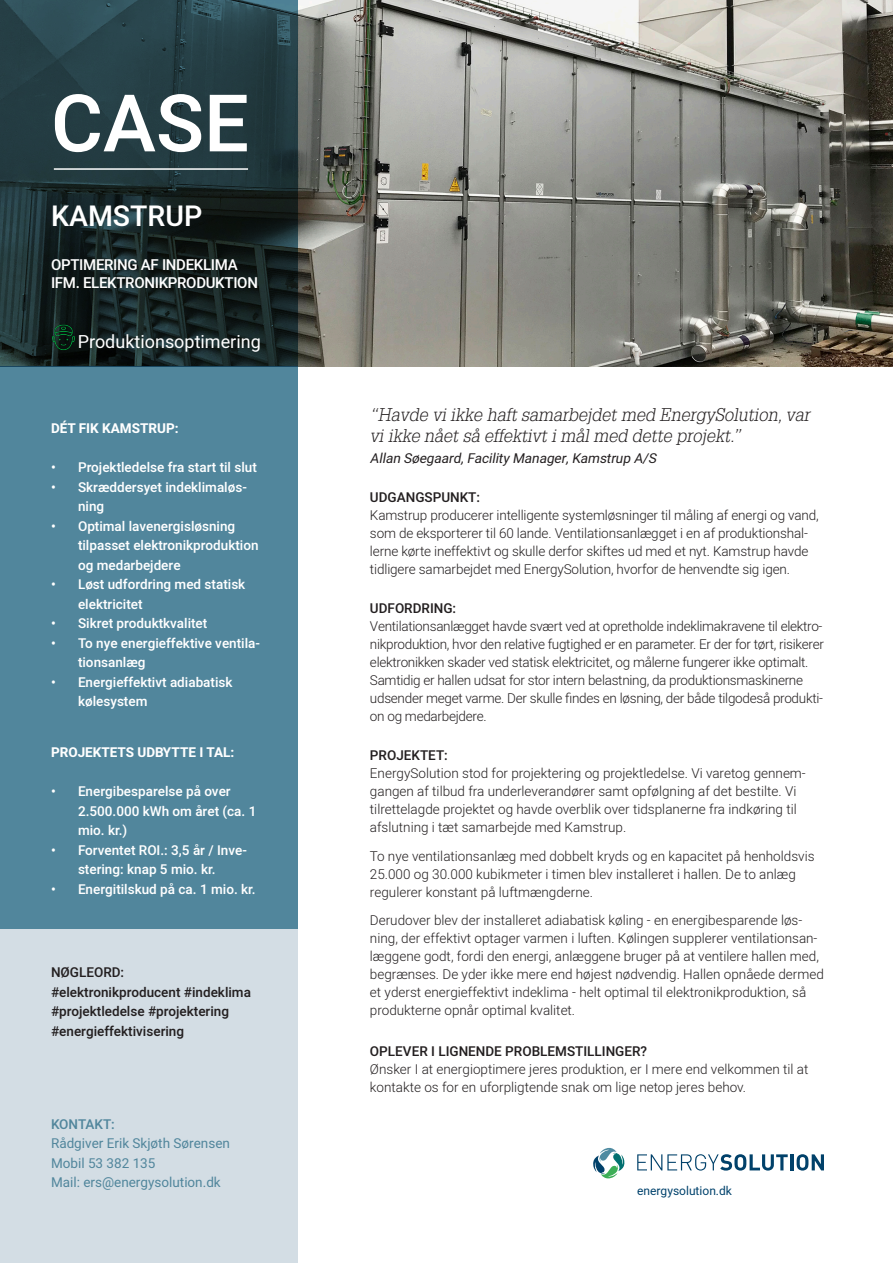
<style>
.page{position:relative;width:893px;height:1263px;background:#fff}
.page>*{position:absolute;margin:0;border:0;box-sizing:border-box;transform-origin:0 0}
.t1{font:500 79.5px "Heebo";color:#fff}
.t2{font:500 28.5px "Heebo";color:#fff}
.t3{font:italic 300 18px/21px "Glypha LT Std";color:#231f20}
.t4{font:18px "Heebo";color:#fff}
.t5{font:500 15px/18px "Heebo";letter-spacing:-.02em;color:#fff}
.Brødtekst_-_Case{font:300 13.5px/18px "Heebo";color:#231f20}
.t6{font:500 13.5px/19.5px "Heebo";color:#fff}
.Brødtekst_-_Case-2{font:300 13.5px/18px "Heebo";letter-spacing:-.02em;color:#231f20}
.Mellemrubrik_-_Case{font:500 13.5px "Heebo";color:#231f20}
.Mellemrubrik_-_Case-2{font:13.5px "Heebo";color:#51869c}
.Mellemrubrik_-_Case-3{font:italic 13.5px "Heebo";color:#231f20}
.Mellemrubrik_-_Case-4{font:700 13.5px "Heebo";color:#fff}
.Mellemrubrik_-_Case-5{font:500 13.5px "Heebo";color:#51869c}
.t7{font:12px "Heebo";color:#01426c}
</style>
<div class="page">
<img style="left:298px;top:0;width:595px;height:367px">
<div style="left:0;top:367px;width:298px;height:562px;background:#51869c"></div>
<svg style="left:0;top:0;width:298px;height:367px;background:#1e3235"></svg>
<div style="left:0;top:929px;width:298px;height:334px;background:#d3dde4"></div>
<hr style="left:54px;top:168px;width:194px;height:2px;background:#fff">
<svg style="left:593px;top:1148px;width:32px;height:30px"></svg>
<svg style="left:637px;top:1154px;width:151px;height:16px"></svg>
<hr style="left:790px;top:1154px;width:3px;height:16px;background:#01416a">
<svg style="left:796px;top:1154px;width:28px;height:16px"></svg>
<img style="left:48px;top:321px;width:30px;height:30px">
<p class="t1" style="left:51px;top:68px;width:199px">CASE</p>
<p class="t2" style="left:51px;top:196px;width:153px">KAMSTRUP</p>
<p class="t5" style="left:51px;top:256px;width:208px">OPTIMERING AF INDEKLIMA<br>IFM. ELEKTRONIKPRODUKTION</p>
<p class="t4" style="left:78px;top:329px;width:184px">Produktionsoptimering</p>
<p class="Mellemrubrik_-_Case-4" style="left:51px;top:419px;width:129px">DÉT FIK KAMSTRUP:</p>
<p class="t6" style="left:51px;top:458px;width:207px">• Projektledelse fra start til slut</p>
<p class="t6" style="left:78px;top:477px;width:170px;text-indent:-27px">• Skræddersyet indeklimaløs&shy;ning</p>
<p class="t6" style="left:78px;top:516px;width:182px;text-indent:-27px">• Optimal lavenergisløsning tilpasset elektronikproduktion og medarbejdere</p>
<p class="t6" style="left:78px;top:575px;width:169px;text-indent:-27px">• Løst udfordring med statisk elektricitet</p>
<p class="t6" style="left:51px;top:614px;width:158px">• Sikret produktkvalitet</p>
<p class="t6" style="left:78px;top:633px;width:184px;text-indent:-27px">• To nye energieffektive ventila&shy;tionsanlæg</p>
<p class="t6" style="left:78px;top:672px;width:156px;text-indent:-27px">• Energieffektivt adiabatisk kølesystem</p>
<p class="Mellemrubrik_-_Case-4" style="left:51px;top:743px;width:185px">PROJEKTETS UDBYTTE I TAL:</p>
<p class="t6" style="left:78px;top:782px;width:180px;text-indent:-27px">• Energibesparelse på over<br>2.500.000 kWh om året (ca. 1 mio. kr.)</p>
<p class="t6" style="left:51px;top:840px;width:197px;text-align:center">• Forventet ROI.: 3,5 år / Inve&shy;stering: knap 5 mio. kr.</p>
<p class="t6" style="left:51px;top:879px;width:206px">• Energitilskud på ca. 1 mio. kr.</p>
<p class="Mellemrubrik_-_Case" style="left:51px;top:963px;width:75px">NØGLEORD:</p>
<p class="Mellemrubrik_-_Case" style="left:51px;top:983px;width:201px">#elektronikproducent #indeklima</p>
<p class="Mellemrubrik_-_Case" style="left:51px;top:1002px;width:179px">#projektledelse #projektering</p>
<p class="Mellemrubrik_-_Case" style="left:51px;top:1022px;width:135px">#energieffektivisering</p>
<p class="Mellemrubrik_-_Case-5" style="left:51px;top:1114px;width:65px">KONTAKT:</p>
<p class="Mellemrubrik_-_Case-2" style="left:51px;top:1134px;width:180px">Rådgiver Erik Skjøth Sørensen</p>
<p class="Mellemrubrik_-_Case-2" style="left:51px;top:1153px;width:106px">Mobil 53 382 135</p>
<p class="Mellemrubrik_-_Case-2" style="left:51px;top:1173px;width:171px">Mail: ers@energysolution.dk</p>
<p class="t3" style="left:370px;top:405px;width:445px">“Havde viikke haftsamarbejdetmed EnergySolution,var viikke nåetså effektivtimålmed dette projekt.”</p>
<p class="Mellemrubrik_-_Case-3" style="left:370px;top:449px;width:291px">Allan Søegaard,Facility Manager,Kamstrup A/S</p>
<p class="Mellemrubrik_-_Case" style="left:370px;top:488px;width:112px">UDGANGSPUNKT:</p>
<p class="Brødtekst_-_Case" style="left:370px;top:506px;width:450px">Kamstrup producerer intelligente systemløsninger til måling af energi og vand, som de eksporterer til 60 lande. Ventilationsanlægget i en af produktionshal&shy;lerne kørte ineffektivt og skulle derfor skiftes ud med et nyt. Kamstrup havde tidligere samarbejdet med EnergySolution, hvorfor de henvendte sig igen.</p>
<p class="Mellemrubrik_-_Case" style="left:370px;top:599px;width:88px">UDFORDRING:</p>
<p class="Brødtekst_-_Case-2" style="left:370px;top:617px;width:456px">Ventilationsanlægget havde svært ved at opretholde indeklimakravene til elektro&shy;nikproduktion, hvor den relative fugtighed er en parameter. Er der for tørt, risikerer elektronikken skader ved statisk elektricitet, og målerne fungerer ikke optimalt.<br>Samtidig er hallen udsat for stor intern belastning, da produktionsmaskinerne udsender meget varme. Der skulle findes en løsning, der både tilgodeså produkti&shy;on og medarbejdere.</p>
<p class="Mellemrubrik_-_Case" style="left:370px;top:746px;width:79px">PROJEKTET:</p>
<p class="Brødtekst_-_Case" style="left:370px;top:764px;width:437px">EnergySolution stod for projektering og projektledelse. Vi varetog gennem&shy;gangen af tilbud fra underleverandører samt opfølgning af det bestilte. Vi tilrettelagde projektet og havde overblik over tidsplanerne fra indkøring til afslutning i tæt samarbejde med Kamstrup.</p>
<p class="Brødtekst_-_Case" style="left:370px;top:847px;width:446px">To nye ventilationsanlæg med dobbelt kryds og en kapacitet på henholdsvis<br>25.000 og 30.000 kubikmeter i timen blev installeret i hallen. De to anlæg regulerer konstant på luftmængderne.</p>
<p class="Brødtekst_-_Case" style="left:370px;top:911px;width:455px">Derudover blev der installeret adiabatisk køling - en energibesparende løs&shy;ning, der effektivt optager varmen i luften. Kølingen supplerer ventilationsan&shy;læggene godt, fordi den energi, anlæggene bruger på at ventilere hallen med, begrænses. De yder ikke mere end højest nødvendig. Hallen opnåede dermed et yderst energieffektivt indeklima - helt optimal til elektronikproduktion, så produkterne opnår optimal kvalitet.</p>
<p class="Mellemrubrik_-_Case" style="left:370px;top:1042px;width:279px">OPLEVER I LIGNENDE PROBLEMSTILLINGER?</p>
<p class="Brødtekst_-_Case" style="left:370px;top:1060px;width:440px">Ønsker I at energioptimere jeres produktion, er I mere end velkommen til at kontakte os for en uforpligtende snak om lige netop jeres behov.</p>
<p class="t7" style="left:637px;top:1182px;width:96px">energysolution.dk</p>
</div>
